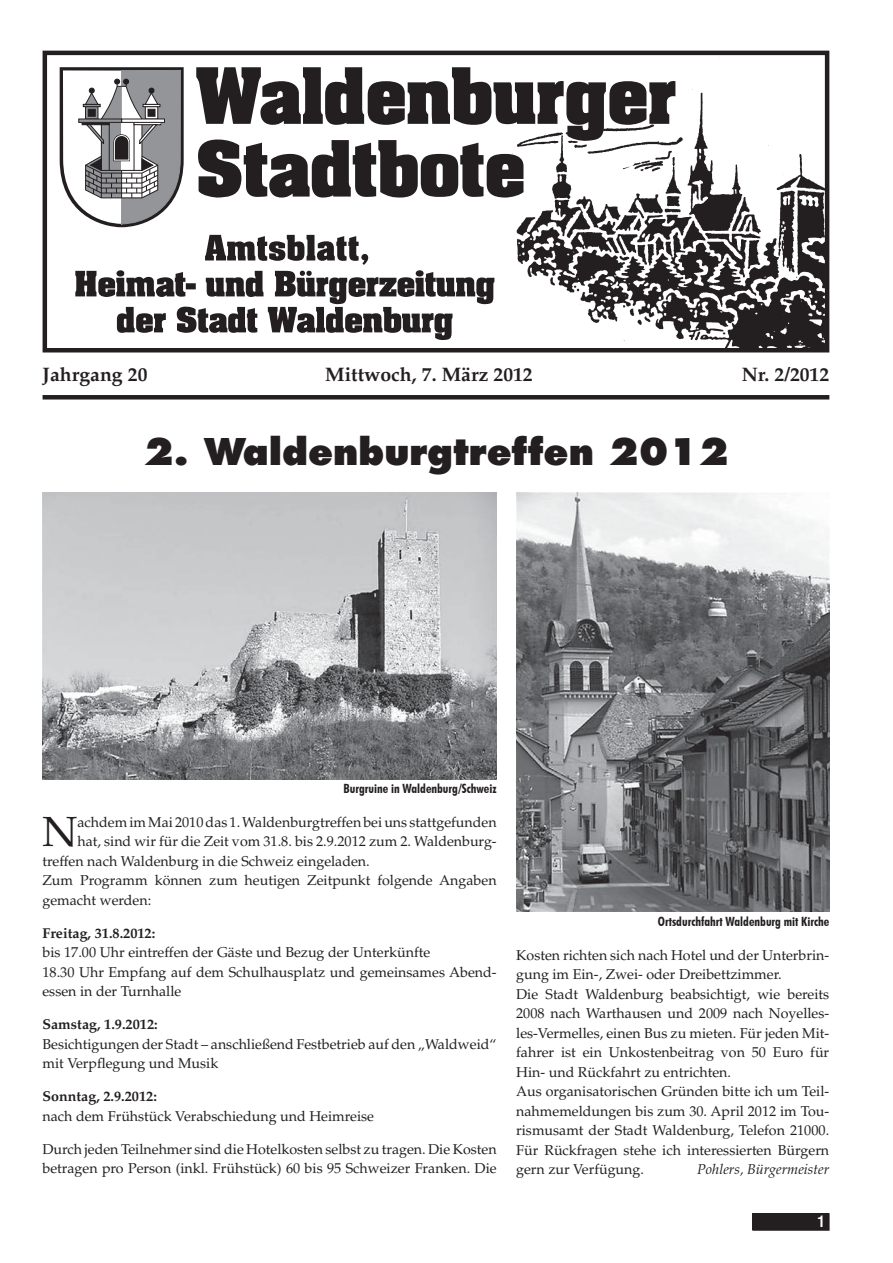
<style>
.page{position:relative;width:893px;height:1263px;background:#fff}
.page>*{position:absolute;margin:0;border:0;box-sizing:border-box;transform-origin:0 0}
.t1{font:42.15px "Palatino";color:#231f20}
.t2{font:800 36px "Futura LT";color:#231f20}
.t3{font:700 19.5px "Palatino";color:#231f20}
.t4{font:700 condensed 15px "Swiss 721 BT";color:#fff}
.t5{font:14.25px/19.5px "Palatino";color:#231f20}
.t6{font:700 14.25px "Palatino";color:#231f20}
.t7{font:italic 14.25px "Palatino";color:#231f20}
.t8{font:700 condensed 12.75px "Futura BT";color:#231f20}
</style>
<div class="page">
<div style="left:753px;top:1214px;width:76px;height:16px;background:#231f20"></div>
<div style="left:753px;top:1213px;width:76px;height:17px;border:1px solid #231f20"></div>
<div style="left:43px;top:395px;width:786px;height:5px;background:#231f20"></div>
<svg style="left:196px;top:67px;width:313px;height:131px;fill:#231f20"></svg>
<img style="left:509px;top:81px;width:315px;height:267px">
<svg style="left:60px;top:67px;width:124px;height:160px"></svg>
<svg style="left:75px;top:235px;width:419px;height:105px"></svg>
<div style="left:43px;top:51px;width:786px;height:302px;border:4px solid #231f20"></div>
<img style="left:42px;top:492px;width:454px;height:287px">
<img style="left:516px;top:492px;width:314px;height:419px">
<h3 class="t3" style="left:43px;top:367px;width:106px">Jahrgang 20</h3>
<h3 class="t3" style="left:325px;top:367px;width:209px">Mittwoch, 7. März 2012</h3>
<h3 class="t3" style="left:742px;top:367px;width:89px">Nr. 2/2012</h3>
<h2 class="t2" style="left:144px;top:429px;width:586px">2. Waldenburgtreffen 2012</h2>
<p class="t8" style="left:344px;top:780px;width:155px">Burgruine in Waldenburg/Schweiz</p>
<h1 class="t1" style="left:42px;top:816px;width:36px">N</h1>
<p class="t5" style="left:77px;top:814px;width:421px">achdem im Mai 2010 das 1. Waldenburgtreffen bei uns stattgefunden</p>
<p class="t5" style="left:77px;top:833px;width:421px">hat, sind wir für die Zeit vom 31.8. bis 2.9.2012 zum 2. Waldenburg-</p>
<p class="t5" style="left:42px;top:853px;width:329px">treffen nach Waldenburg in die Schweiz eingeladen.</p>
<p class="t5" style="left:42px;top:872px;width:456px">Zum Programm können zum heutigen Zeitpunkt folgende Angaben</p>
<p class="t5" style="left:42px;top:892px;width:110px">gemacht werden:</p>
<p class="t6" style="left:42px;top:928px;width:114px">Freitag, 31.8.2012:</p>
<p class="t5" style="left:42px;top:944px;width:456px">bis 17.00 Uhr eintreffen der Gäste und Bezug der Unterkünfte<br>18.30 Uhr Empfang auf dem Schulhausplatz und gemeinsames Abend&shy;essen in der Turnhalle</p>
<p class="t6" style="left:42px;top:1019px;width:117px">Samstag, 1.9.2012:</p>
<p class="t5" style="left:42px;top:1036px;width:456px">Besichtigungen der Stadt – anschließend Festbetrieb auf den „Waldweid“ mit Verpflegung und Musik</p>
<p class="t6" style="left:42px;top:1091px;width:116px">Sonntag, 2.9.2012:</p>
<p class="t5" style="left:42px;top:1108px;width:333px">nach dem Frühstück Verabschiedung und Heimreise</p>
<p class="t5" style="left:42px;top:1141px;width:456px">Durch jeden Teilnehmer sind die Hotelkosten selbst zu tragen. Die Kosten betragen pro Person (inkl. Frühstück) 60 bis 95 Schweizer Franken. Die</p>
<p class="t8" style="left:658px;top:914px;width:173px">Ortsdurchfahrt Waldenburg mit Kirche</p>
<p class="t5" style="left:516px;top:947px;width:315px">Kosten richten sich nach Hotel und der Unterbrin&shy;gung im Ein-, Zwei- oder Dreibettzimmer.<br>Die Stadt Waldenburg beabsichtigt, wie bereits 2008 nach Warthausen und 2009 nach Noyelles&shy;les-Vermelles, einen Bus zu mieten. Für jeden Mit&shy;fahrer ist ein Unkostenbeitrag von 50 Euro für Hin- und Rückfahrt zu entrichten.<br>Aus organisatorischen Gründen bitte ich um Teil&shy;nahmemeldungen bis zum 30. April 2012 im Tou&shy;rismusamt der Stadt Waldenburg, Telefon 21000.<br>Für Rückfragen stehe ich interessierten Bürgern gern zur Verfügung.</p>
<p class="t7" style="left:697px;top:1164px;width:133px">Pohlers, Bürgermeister</p>
<p class="t4" style="left:817px;top:1212px;width:9px">1</p>
</div>
